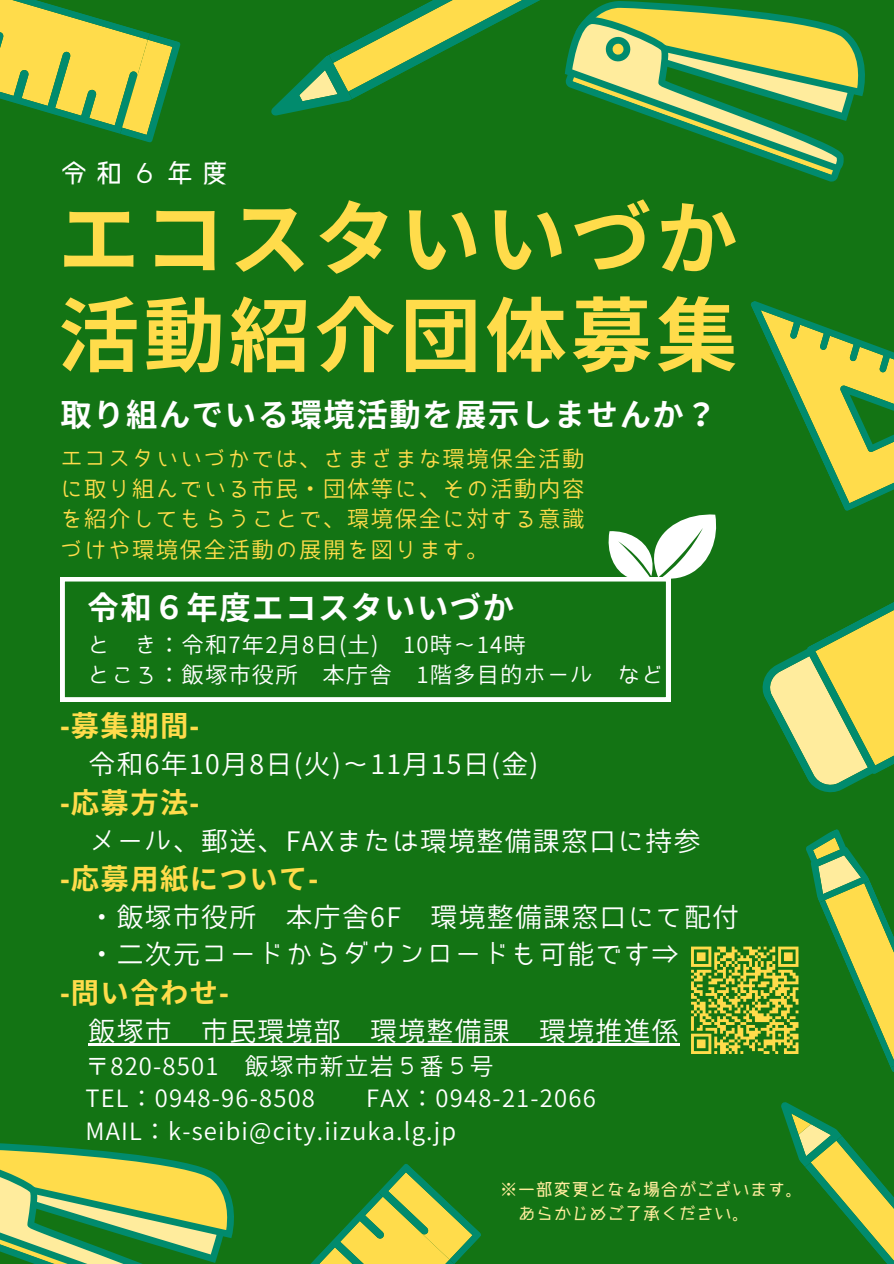
<style>
.page{position:relative;width:894px;height:1264px;background:#fff}
.page>*{position:absolute;margin:0;border:0;box-sizing:border-box;transform-origin:0 0}
.t1{font:700 81.3px/96.8px "Noto Sans CJ Ksc";letter-spacing:.05em;color:#ffdc4b}
.t2{font:700 31.35px "Noto Sans CJ Ksc";letter-spacing:.05em;color:#fff}
.t3{font:700 28.35px "Noto Sans CJ Ksc";letter-spacing:.05em;color:#ffdc4b}
.t4{font:27px "Makinas 4 Flat";letter-spacing:.31em;color:#fff}
.t5{font:26.85px/37.2px "Bokutachino Gothic 2";letter-spacing:.05em;color:#fff}
.t6{font:23.85px/32.7px "Bokutachino Gothic 2";letter-spacing:.05em;color:#fff}
.t7{font:22.35px/30.3px "Bokutachino Gothic 2";letter-spacing:.07em;color:#ffdc4b;text-align:justify}
.t8{font:22.35px/30.3px "Bokutachino Gothic 2";letter-spacing:.05em;color:#fff}
.t9{font:17.85px "Makinas 4 Flat";color:#ffec9d}
.s1{font-family:"Open Sans"}
</style>
<div class="page">
<div style="left:0;top:0;width:893px;height:1263px;background:#137414"></div>
<svg style="left:271px;top:0;width:594px;height:182px"></svg>
<svg style="left:762px;top:602px;width:131px;height:191px"></svg>
<svg style="left:750px;top:301px;width:143px;height:210px"></svg>
<svg style="left:0;top:0;width:181px;height:143px"></svg>
<svg style="left:0;top:1143px;width:481px;height:120px"></svg>
<svg style="left:691px;top:829px;width:202px;height:434px"></svg>
<hr style="left:88px;top:1043px;width:592px;height:2px;background:#fff">
<svg style="left:60px;top:577px;width:610px;height:124px"></svg>
<svg style="left:605px;top:514px;width:112px;height:67px"></svg>
<h3 class="t4" style="left:60px;top:159px;width:170px">令和６年度</h3>
<p class="t1" style="left:58px;top:186px;width:681px">エコスタいいづか活動紹介団体募集</p>
<h1 class="t2" style="left:60px;top:389px;width:642px">取り組んでいる環境活動を展示しませんか？</h1>
<p class="t7" style="left:60px;top:443px;width:525px">エコスタいいづかでは、さまざまな環境保全活動に取り組んでいる市民・団体等に、その活動内容を紹介してもらうことで、環境保全に対する意識づけや環境保全活動の展開を図ります。</p>
<p class="t2" style="left:88px;top:583px;width:428px">令和６年度エコスタいいづか</p>
<p class="t8" style="left:88px;top:629px;width:577px">と き：令和7年2月 8日 (土) 10時～ 14時<br>ところ：飯塚市役所 本庁舎 1階多目的ホール など</p>
<p class="t3" style="left:60px;top:703px;width:140px"><span class="s1">-</span>募集期間<span class="s1">-</span></p>
<p class="t5" style="left:88px;top:745px;width:451px">令和6年10月 8日 (火)～ 11月 15日 (金)</p>
<p class="t3" style="left:60px;top:779px;width:140px"><span class="s1">-</span>応募方法<span class="s1">-</span></p>
<p class="t5" style="left:88px;top:822px;width:613px">メール、郵送、FAXまたは環境整備課窓口に持参</p>
<p class="t3" style="left:60px;top:856px;width:259px"><span class="s1">-</span>応募用紙について<span class="s1">-</span></p>
<p class="t5" style="left:88px;top:898px;width:651px">・飯塚市役所 本庁舎6F 環境整備課窓口にて配付・二次元コードからダウンロードも可能です⇒</p>
<p class="t3" style="left:60px;top:969px;width:170px"><span class="s1">-</span>問い合わせ<span class="s1">-</span></p>
<p class="t5" style="left:88px;top:1012px;width:591px">飯塚市 市民環境部 環境整備課 環境推進係</p>
<p class="t6" style="left:85px;top:1049px;width:409px">〒820-8501 飯塚市新立岩５番５号<br>TEL：0948-96-8508</p>
<p class="t6" style="left:85px;top:1081px;width:512px;text-indent:281px">FAX：0948-21-2066<br>MAIL：k-seibi@city.iizuka.lg.jp</p>
<h2 class="t9" style="left:499px;top:1179px;width:305px">※一部変更となる場合がございます。</h2>
<h4 class="t9" style="left:517px;top:1204px;width:233px">あらかじめご了承ください。</h4>
</div>
